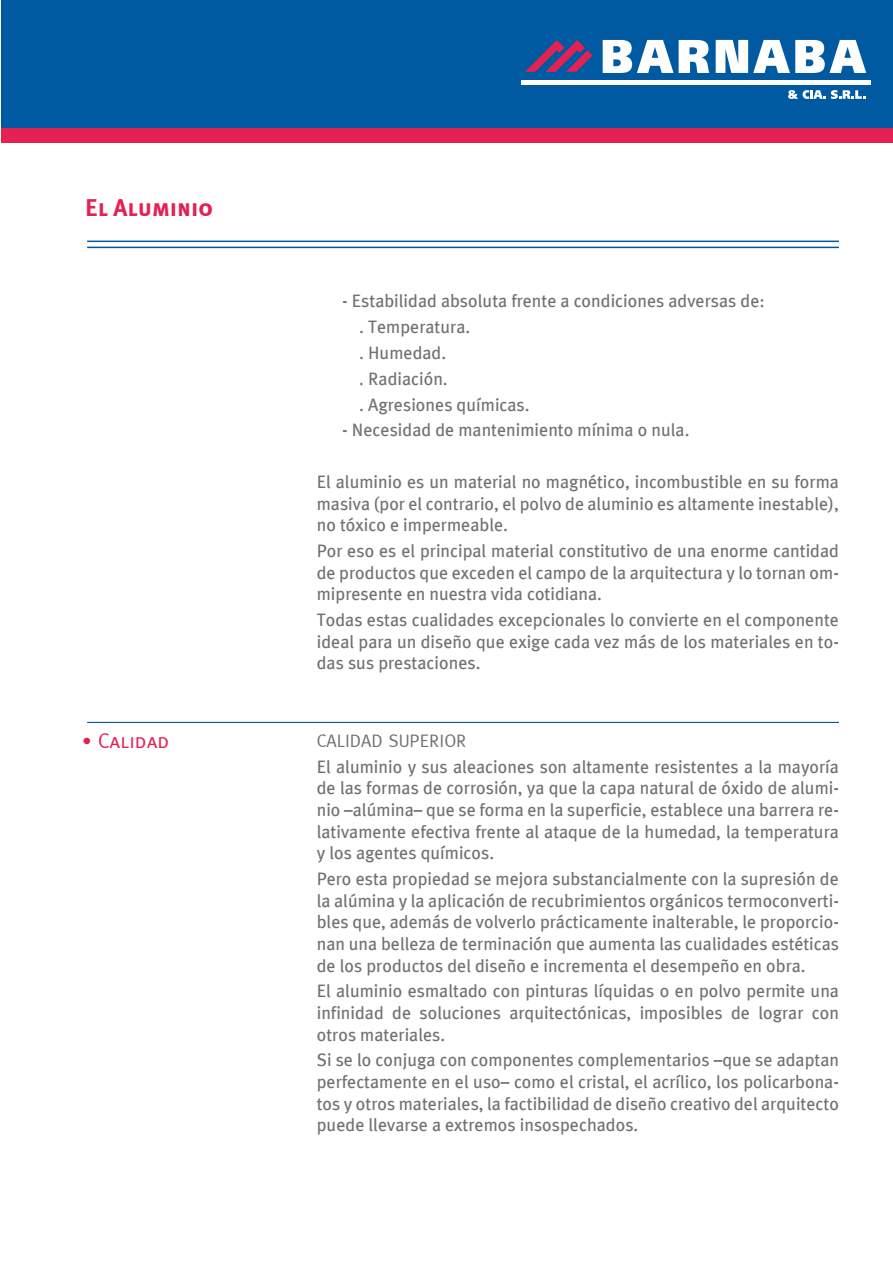
<style>
.page{position:relative;width:893px;height:1263px;background:#fff}
.page>*{position:absolute;margin:0;border:0;box-sizing:border-box;transform-origin:0 0}
.t1{font:24px "Meta Plus Bold Caps";color:#e42153}
.t2{font:21px "Meta Caps";color:#e42153}
.t3{font:18px/21.6px "Meta Plus";color:#707173;text-align:justify}
.t4{font:18px "Meta Caps";color:#707173}
.s1{font-family:"Adobe Garamond Pro";font-weight:700}
.s2{font-family:"Meta"}
</style>
<div class="page">
<div style="left:1px;top:0;width:891px;height:128px;background:#005aa1"></div>
<svg style="left:525px;top:40px;width:67px;height:32px"></svg>
<svg style="left:788px;top:90px;width:77px;height:9px"></svg>
<svg style="left:603px;top:40px;width:106px;height:33px"></svg>
<svg style="left:716px;top:40px;width:150px;height:33px"></svg>
<hr style="left:521px;top:80px;width:349px;height:4px;background:#fff">
<div style="left:1px;top:128px;width:891px;height:14px;background:#e42153"></div>
<hr style="left:87px;top:241px;width:752px;height:1px;background:#005aa1">
<hr style="left:87px;top:247px;width:752px;height:1px;background:#005aa1">
<hr style="left:87px;top:722px;width:752px;height:1px;background:#005aa1">
<h1 class="t1" style="left:85px;top:194px;width:130px">El Aluminio</h1>
<p class="t2" style="left:83px;top:729px;width:88px"><span class="s1">•</span> Calidad</p>
<p class="t3" style="left:359px;top:288px;width:407px;line-height:25.8px;text-align:left;text-indent:-17px">- Estabilidad absoluta frente a condiciones adversas de: <span class="s2">.</span> Temperatura.<br><span class="s2">.</span> Humedad.<br><span class="s2">.</span> Radiación.<br><span class="s2">.</span> Agresiones químicas.</p>
<p class="t3" style="left:342px;top:419px;width:349px">- Necesidad de mantenimiento mínima o nula.</p>
<p class="t3" style="left:317px;top:471px;width:524px">El aluminio es un material no magnético, incombustible en su forma masiva (por el contrario, el polvo de aluminio es altamente inestable), no tóxico e impermeable.</p>
<p class="t3" style="left:317px;top:540px;width:524px">Por eso es el principal material constitutivo de una enorme cantidad de productos que exceden el campo de la arquitectura y lo tornan om&shy;mipresente en nuestra vida cotidiana.</p>
<p class="t3" style="left:317px;top:609px;width:524px">Todas estas cualidades excepcionales lo convierte en el componente ideal para un diseño que exige cada vez más de los materiales en to&shy;das sus prestaciones.</p>
<p class="t4" style="left:317px;top:730px;width:151px">CALIDAD SUPERIOR</p>
<p class="t3" style="left:317px;top:756px;width:524px">El aluminio y sus aleaciones son altamente resistentes a la mayoría de las formas de corrosión, ya que la capa natural de óxido de alumi&shy;nio –alúmina– que se forma en la superficie, establece una barrera re&shy;lativamente efectiva frente al ataque de la humedad, la temperatura y los agentes químicos.</p>
<p class="t3" style="left:317px;top:868px;width:524px">Pero esta propiedad se mejora substancialmente con la supresión de la alúmina y la aplicación de recubrimientos orgánicos termoconverti&shy;bles que, además de volverlo prácticamente inalterable, le proporcio&shy;nan una belleza de terminación que aumenta las cualidades estéticas de los productos del diseño e incrementa el desempeño en obra.</p>
<p class="t3" style="left:317px;top:980px;width:524px">El aluminio esmaltado con pinturas líquidas o en polvo permite una infinidad de soluciones arquitectónicas, imposibles de lograr con otros materiales.</p>
<p class="t3" style="left:317px;top:1049px;width:524px">Si se lo conjuga con componentes complementarios –que se adaptan perfectamente en el uso– como el cristal, el acrílico, los policarbona&shy;tos y otros materiales, la factibilidad de diseño creativo del arquitecto puede llevarse a extremos insospechados.</p>
</div>
